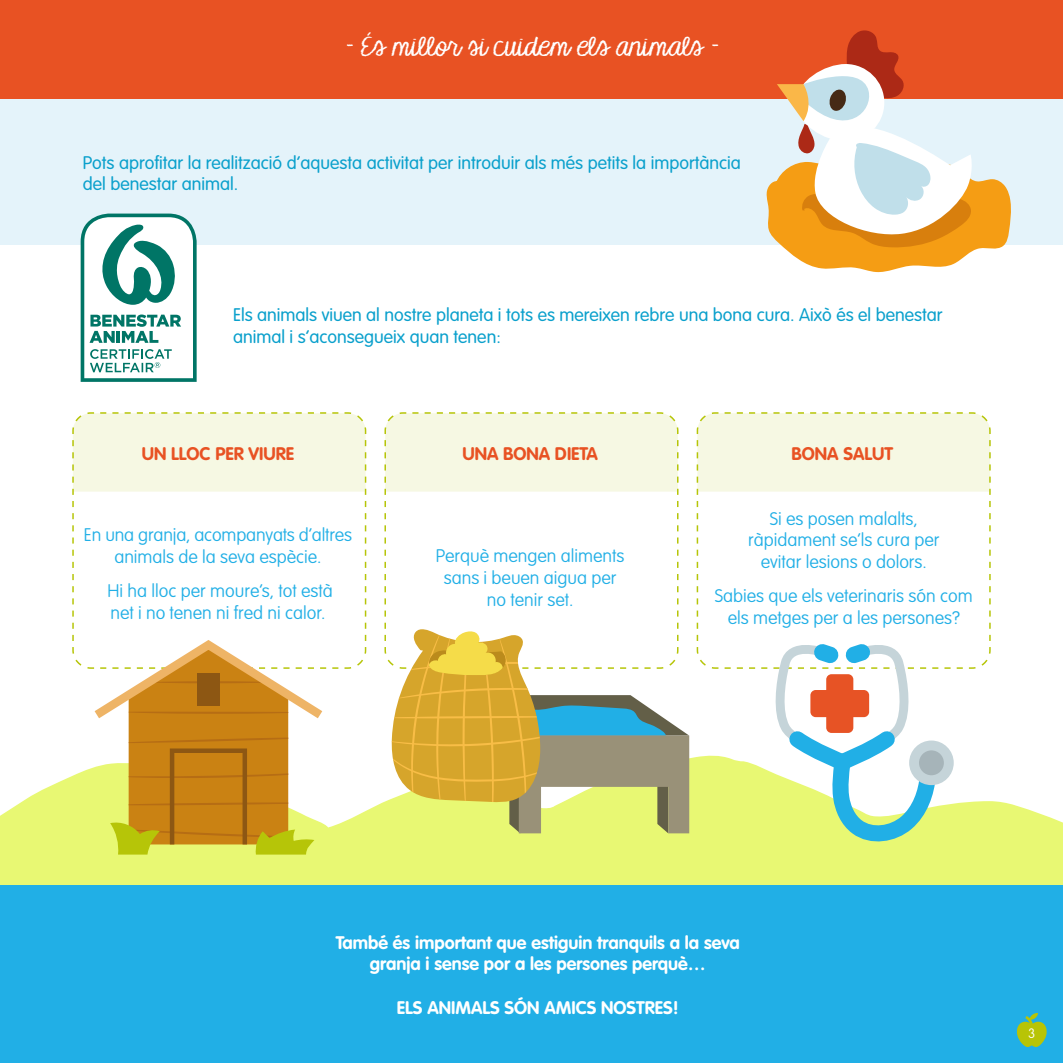
<style>
.page{position:relative;width:1063px;height:1063px;background:#fff}
.page>*{position:absolute;margin:0;border:0;box-sizing:border-box;transform-origin:0 0}
.t1{font:25.5px "KG Makes You Stronger";color:#fff}
.t2{font:100 18px/21.6px "VAG Rounded Std";color:#21afe6;text-align:center}
.t3{font:300 18px/21.6px "VAG Rounded Std";color:#0aa0cc}
.t4{font:700 18px/21.6px "VAG Rounded Std";color:#fff;text-align:center}
.t5{font:700 18px "VAG Rounded Std";color:#e85223}
.t6{font:100 13.5px "VAG Rounded Std";color:#fff}
</style>
<div class="page">
<svg style="left:0;top:755px;width:1063px;height:130px;background:#ebf887"></svg>
<div style="left:0;top:0;width:1063px;height:99px;background:#e85223"></div>
<div style="left:0;top:99px;width:1063px;height:145px;background:#e4f3fa"></div>
<div style="left:0;top:885px;width:1063px;height:178px;background:#21afe6"></div>
<svg style="left:766px;top:30px;width:246px;height:243px"></svg>
<svg style="left:72px;top:412px;width:294px;height:443px"></svg>
<svg style="left:384px;top:412px;width:305px;height:421px"></svg>
<svg style="left:697px;top:412px;width:294px;height:448px"></svg>
<div style="left:909px;top:741px;width:45px;height:44px;background:#c5d4d9;border-radius:50%"></div>
<div style="left:919px;top:750px;width:25px;height:25px;background:#a6b4b9;border-radius:50%"></div>
<div style="left:826px;top:674px;width:27px;height:59px;background:#e75325;border-radius:5px"></div>
<div style="left:810px;top:690px;width:59px;height:27px;background:#e75325;border-radius:5px"></div>
<svg style="left:1016px;top:1013px;width:31px;height:34px"></svg>
<svg style="left:81px;top:214px;width:116px;height:168px"></svg>
<h1 class="t1" style="left:344px;top:31px;width:376px">- És millor si cuidem els animals -</h1>
<p class="t3" style="left:83px;top:152px;width:659px">Pots aprofitar la realització d’aquesta activitat per introduir als més petits la importància del benestar animal.</p>
<p class="t3" style="left:233px;top:305px;width:711px">Els animals viuen al nostre planeta i tots es mereixen rebre una bona cura. Això és el benestar animal i s’aconsegueix quan tenen:</p>
<p class="t5" style="left:142px;top:443px;width:154px">UN LLOC PER VIURE</p>
<p class="t5" style="left:462px;top:443px;width:137px">UNA BONA DIETA</p>
<p class="t5" style="left:792px;top:443px;width:103px">BONA SALUT</p>
<p class="t2" style="left:84px;top:524px;width:270px">En una granja, acompanyats d’altres animals de la seva espècie.</p>
<p class="t2" style="left:108px;top:580px;width:227px;text-align:left">Hi ha lloc per moure’s, tot està net i no tenen ni fred ni calor.</p>
<p class="t2" style="left:436px;top:546px;width:190px">Perquè mengen aliments sans i beuen aigua per no tenir set.</p>
<p class="t2" style="left:748px;top:508px;width:193px">Si es posen malalts, ràpidament se’ls cura per evitar lesions o dolors.</p>
<p class="t2" style="left:715px;top:586px;width:259px">Sabies que els veterinaris són com els metges per a les persones?</p>
<p class="t4" style="left:336px;top:932px;width:406px">També és important que estiguin tranquils a la seva granja i sense por a les persones perquè…</p>
<p class="t4" style="left:397px;top:997px;width:283px">ELS ANIMALS SÓN AMICS NOSTRES!</p>
<p class="t6" style="left:1028px;top:1026px;width:9px">3</p>
</div>
